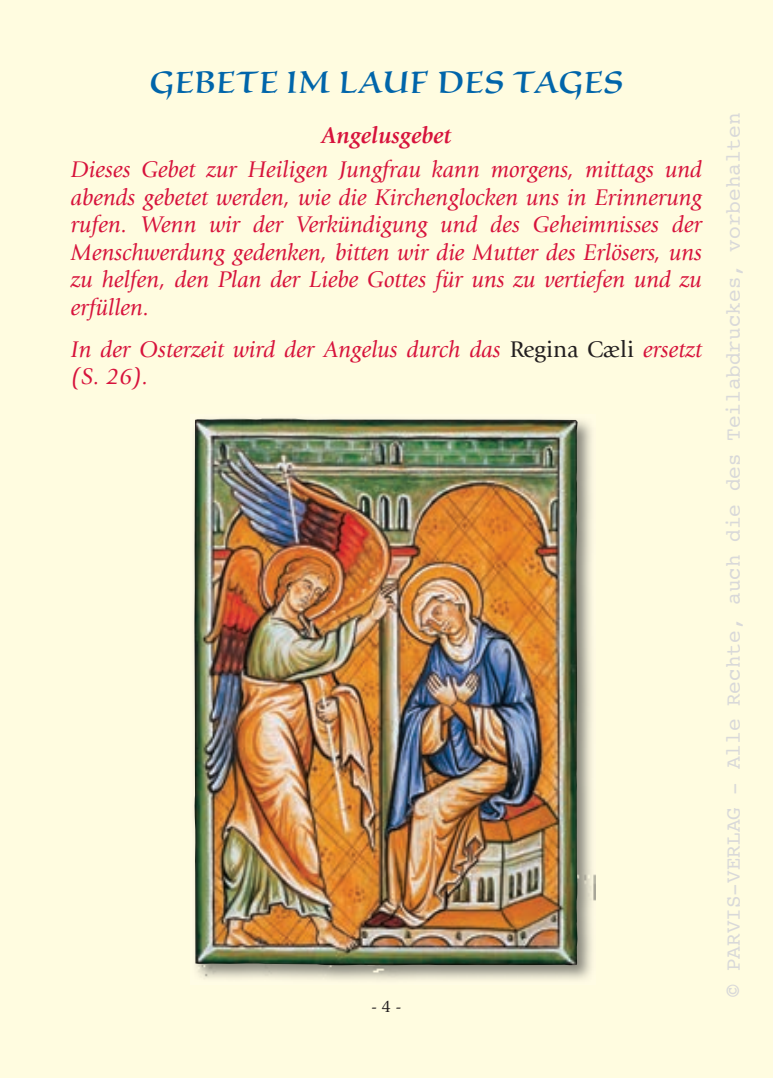
<style>
.page{position:relative;width:773px;height:1078px;background:#fff}
.page>*{position:absolute;margin:0;border:0;box-sizing:border-box;transform-origin:0 0}
.t1{font:40px "Silentium Pro Roman II";color:#0065aa}
.t2{font:italic 23.75px/27.5px "Giovanni";color:#d7133c;text-align:justify}
.t3{font:italic 700 23.75px "Giovanni";color:#d7133c}
.t4{font:21px "Courier";color:#d9d9d9}
.t5{font:17.5px "Giovanni";color:#231f20}
.s1{font-style:normal;color:#231f20}
</style>
<div class="page">
<div style="left:0;top:0;width:758px;height:1077px;background:#fffce0"></div>
<div style="left:758px;top:0;width:14px;height:1077px;background:#fffce0"></div>
<img style="left:195px;top:420px;width:400px;height:560px">
<img style="left:194px;top:418px;width:383px;height:547px">
<h1 class="t1" style="left:149px;top:53px;width:476px">GEBETE IM LAUF DES TAGES</h1>
<p class="t3" style="left:321px;top:122px;width:131px">Angelusgebet</p>
<p class="t2" style="left:71px;top:156px;width:632px">Dieses Gebet zur Heiligen Jungfrau kann morgens, mittags und abends gebetet werden, wie die Kirchenglocken uns in Erinnerung rufen. Wenn wir der Verkündigung und des Geheimnisses der Menschwerdung gedenken, bitten wir die Mutter des Erlösers, uns zu helfen, den Plan der Liebe Gottes für uns zu vertiefen und zu erfüllen.</p>
<p class="t2" style="left:71px;top:335px;width:632px">In der Osterzeit wird der Angelus durch das <span class="s1">Regina Cæli</span> ersetzt (S. 26).</p>
<p class="t5" style="left:371px;top:995px;width:31px">- 4 -</p>
<p class="t4" style="left:716px;top:996px;width:885px;rotate:-90deg">© PARVIS-VERLAG - Alle Rechte, auch die des Teilabdruckes, vorbehalten</p>
</div>
